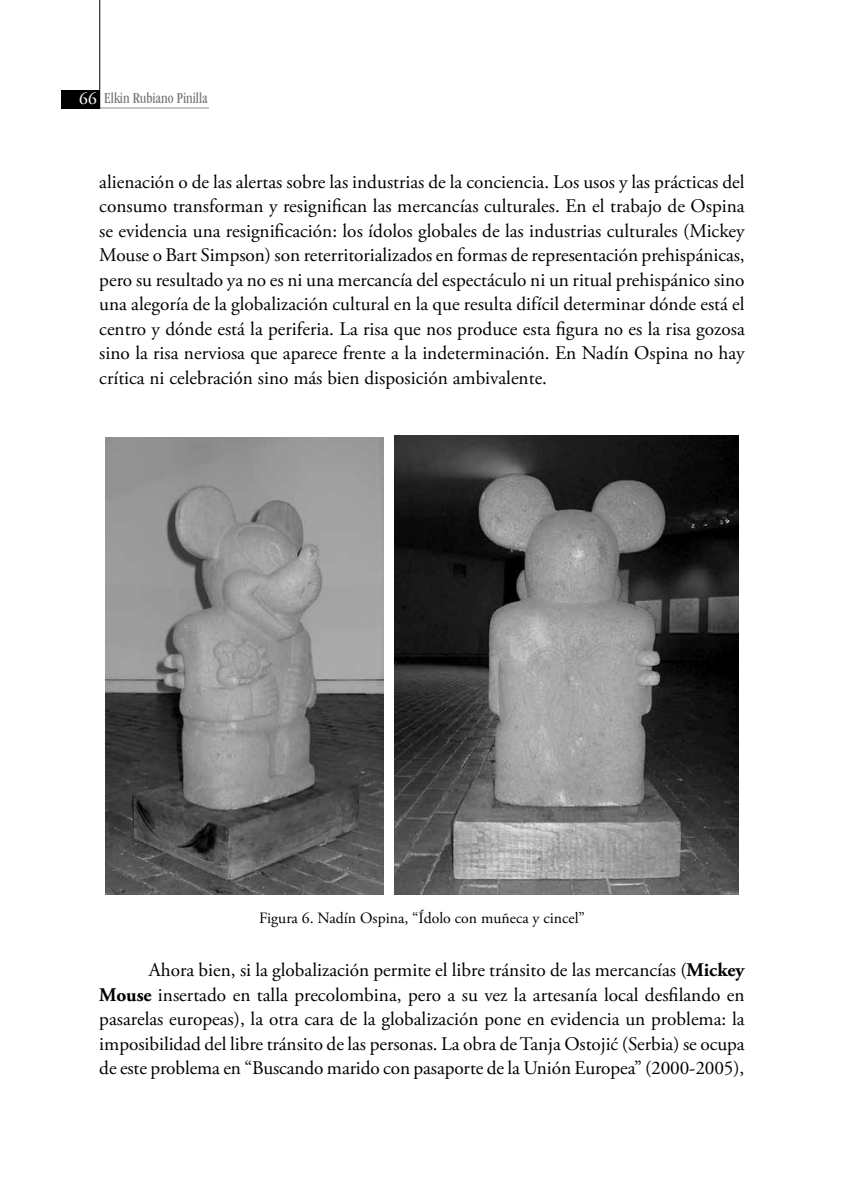
<style>
.page{position:relative;width:844px;height:1191px;background:#fff}
.page>*{position:absolute;margin:0;border:0;box-sizing:border-box;transform-origin:0 0}
.t1{font:19.25px/24.5px "Adobe Garamond Pro";color:#000;text-align:justify}
.t2{font:15.75px "Adobe Garamond Pro";color:#000}
.t3{font:condensed 15.75px "Garamond IT Cby BT";color:#707172;scale:.9 1}
.s1{font-family:"Adobe Garamond Pro";font-stretch:normal;font-size:17.5px;color:#fff}
.s2{font-weight:700}
</style>
<div class="page">
<hr style="left:99px;top:107px;width:110px;height:2px;background:#c6c7c8">
<div style="left:61px;top:90px;width:39px;height:19px;background:#000"></div>
<hr style="left:99px;top:0;width:1px;height:109px;background:#000">
<img style="left:394px;top:436px;width:344px;height:458px">
<img style="left:105px;top:437px;width:278px;height:458px">
<p class="t3" style="left:79px;top:89px;width:144px"><span class="s1">66</span> Elkin Rubiano Pinilla</p>
<p class="t1" style="left:99px;top:170px;width:646px">alienación o de las alertas sobre las industrias de la conciencia. Los usos y las prácticas del consumo transforman y resignifican las mercancías culturales. En el trabajo de Ospina se evidencia una resignificación: los ídolos globales de las industrias culturales (Mickey Mouse o Bart Simpson) son reterritorializados en formas de representación prehispánicas, pero su resultado ya no es ni una mercancía del espectáculo ni un ritual prehispánico sino una alegoría de la globalización cultural en la que resulta difícil determinar dónde está el centro y dónde está la periferia. La risa que nos produce esta figura no es la risa gozosa sino la risa nerviosa que aparece frente a la indeterminación. En Nadín Ospina no hay crítica ni celebración sino más bien disposición ambivalente.</p>
<p class="t2" style="left:259px;top:908px;width:327px">Figura 6. Nadín Ospina, “Ídolo con muñeca y cincel”</p>
<p class="t1" style="left:99px;top:958px;width:646px;text-indent:50px">Ahora bien, si la globalización permite el libre tránsito de las mercancías (<span class="s2">Mickey Mouse</span> insertado en talla precolombina, pero a su vez la artesanía local desfilando en pasarelas europeas), la otra cara de la globalización pone en evidencia un problema: la imposibilidad del libre tránsito de las personas. La obra de Tanja Ostojić (Serbia) se ocupa de este problema en “Buscando marido con pasaporte de la Unión Europea” (2000-2005),</p>
</div>
